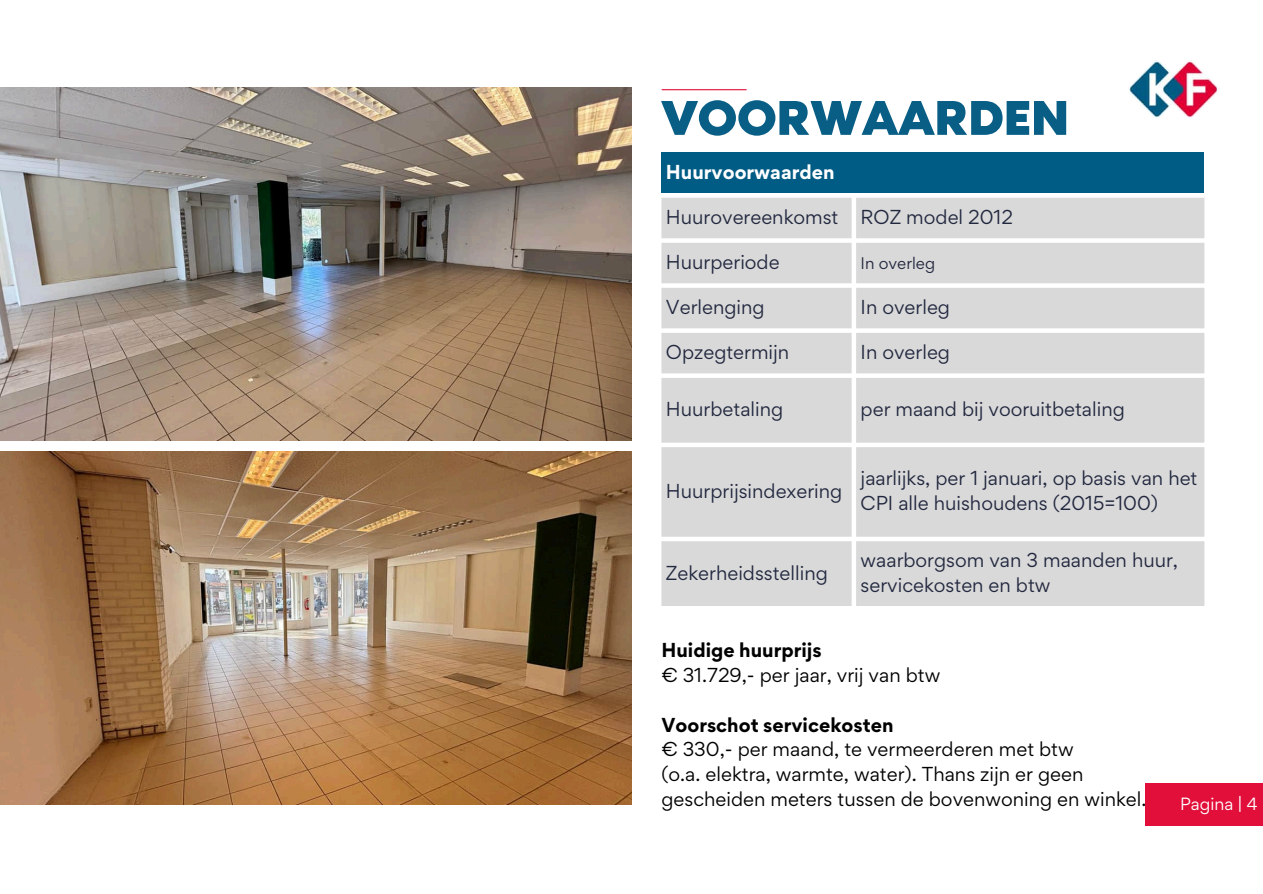
<style>
.page{position:relative;width:1263px;height:894px;background:#fff}
.page>*{position:absolute;margin:0;border:0;box-sizing:border-box;transform-origin:0 0}
.t1{font:61.35px "RTL Media Pro Medium";color:#095e86}
.t2{font:18px/24.8px "Gordita";color:#22283f}
.t3{font:18px/24.8px "Gordita";color:#000}
.t4{font:700 18px "Gordita";color:#fff}
.t5{font:15.75px "Gordita";color:#fff}
.t6{font:15px "Gordita";color:#22283f}
.s1{font-weight:700}
</style>
<div class="page">
<img style="left:1128px;top:60px;width:90px;height:58px">
<hr style="left:662px;top:89px;width:84px;height:1px;background:#e10f3a">
<div style="left:1146px;top:782px;width:117px;height:43px;background:#e10f3a"></div>
<img style="left:0;top:87px;width:631px;height:353px">
<img style="left:0;top:451px;width:631px;height:353px">
<div style="left:661px;top:153px;width:543px;height:40px;background:#005c84"></div>
<svg style="left:661px;top:198px;width:543px;height:408px;background:#dbdbdb"></svg>
<p class="t1" style="left:661px;top:91px;width:409px">VOORWAARDEN</p>
<p class="t4" style="left:666px;top:159px;width:170px">Huurvoorwaarden</p>
<p class="t2" style="left:666px;top:204px;width:174px">Huurovereenkomst</p>
<p class="t2" style="left:861px;top:204px;width:154px">ROZ model 2012</p>
<p class="t2" style="left:666px;top:249px;width:115px">Huurperiode</p>
<p class="t6" style="left:861px;top:252px;width:76px">In overleg</p>
<p class="t2" style="left:666px;top:294px;width:100px">Verlenging</p>
<p class="t2" style="left:861px;top:294px;width:91px">In overleg</p>
<p class="t2" style="left:666px;top:339px;width:125px">Opzegtermijn</p>
<p class="t2" style="left:861px;top:339px;width:91px">In overleg</p>
<p class="t2" style="left:666px;top:396px;width:119px">Huurbetaling</p>
<p class="t2" style="left:861px;top:396px;width:266px">per maand bij vooruitbetaling</p>
<p class="t2" style="left:666px;top:478px;width:178px">Huurprijsindexering</p>
<p class="t2" style="left:666px;top:559px;width:163px">Zekerheidsstelling</p>
<p class="t2" style="left:861px;top:466px;width:338px">jaarlijks, per 1 januari, op basis van het<br>CPI alle huishoudens (2015=100)</p>
<p class="t2" style="left:861px;top:547px;width:319px">waarborgsom van 3 maanden huur, servicekosten en btw</p>
<p class="t3" style="left:661px;top:637px;width:280px"><span class="s1">Huidige huurprijs<br></span>€ 31.729,- per jaar, vrij van btw</p>
<p class="t3" style="left:661px;top:711px;width:486px"><span class="s1">Voorschot servicekosten<br></span>€ 330,- per maand, te vermeerderen met btw<br>(o.a. elektra, warmte, water). Thans zijn er geen gescheiden meters tussen de bovenwoning en winkel.</p>
<p class="t5" style="left:1180px;top:793px;width:79px">Pagina | 4</p>
</div>
